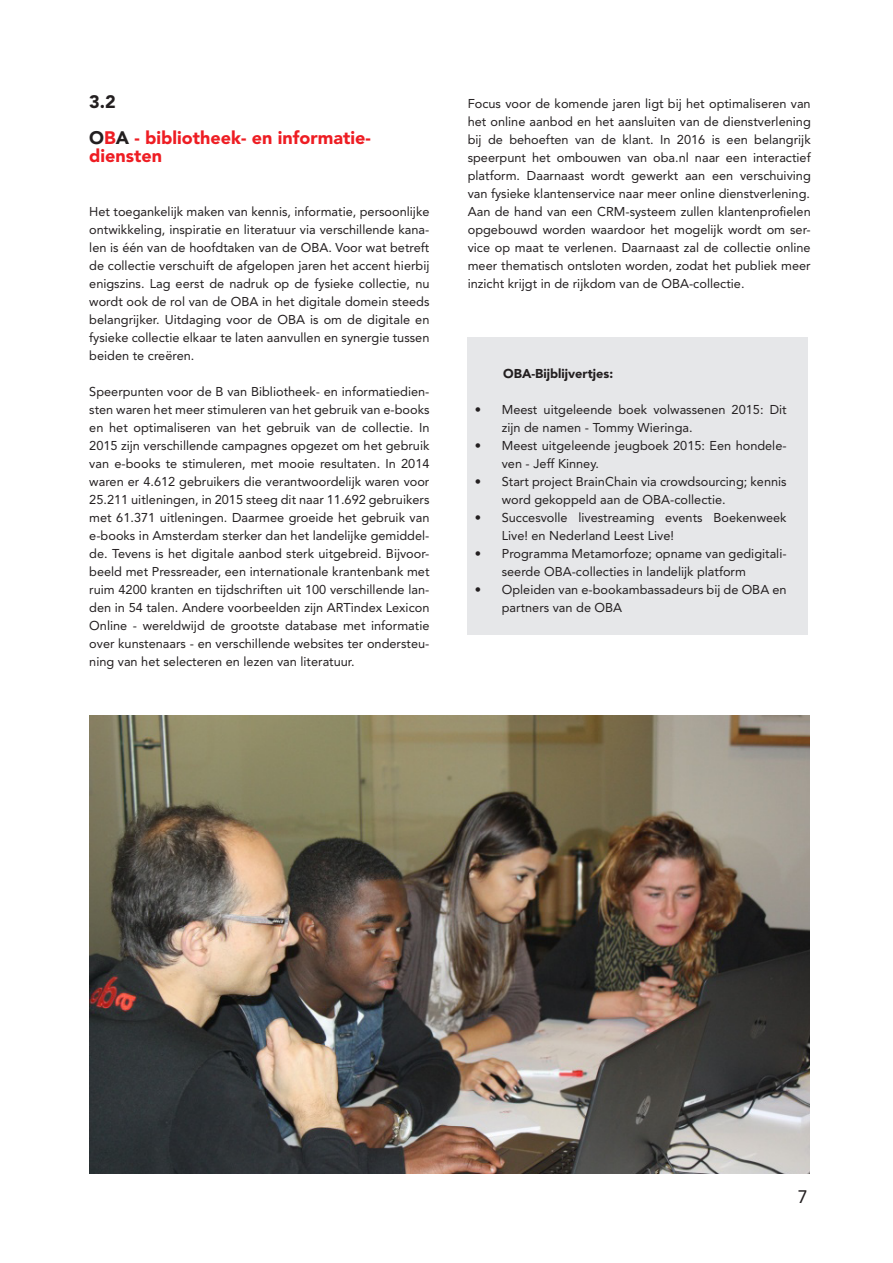
<style>
.page{position:relative;width:893px;height:1263px;background:#fff}
.page>*{position:absolute;margin:0;border:0;box-sizing:border-box;transform-origin:0 0}
.t1{font:900 18px "Avenir LT Std";color:#ee1d23}
.t2{font:900 18px "Avenir LT Std";color:#231f20}
.t3{font:18px "Avenir LT Std";color:#231f20}
.t4{font:12.75px/18px "Avenir LT Std";color:#231f20}
.t5{font:900 12.75px "Avenir LT Std";color:#231f20}
.s1{color:#231f20}
</style>
<div class="page">
<div style="left:468px;top:337px;width:340px;height:298px;background:#e6e7e9"></div>
<img style="left:90px;top:715px;width:719px;height:458px">
<p class="t2" style="left:89px;top:91px;width:28px">3.2</p>
<p class="t1" style="left:89px;top:127px;width:283px"><span class="s1">O</span>B<span class="s1">A</span> - bibliotheek- en informatie-</p>
<p class="t1" style="left:89px;top:145px;width:75px">diensten</p>
<p class="t4" style="left:89px;top:203px;width:342px;text-align:justify">Het toegankelijk maken van kennis, informatie, persoonlijke ontwikkeling, inspiratie en literatuur via verschillende kana&shy;len is één van de hoofdtaken van de OBA. Voor wat betreft de collectie verschuift de afgelopen jaren het accent hierbij enigszins. Lag eerst de nadruk op de fysieke collectie, nu wordt ook de rol van de OBA in het digitale domein steeds belangrijker. Uitdaging voor de OBA is om de digitale en fysieke collectie elkaar te laten aanvullen en synergie tussen beiden te creëren.</p>
<p class="t4" style="left:89px;top:383px;width:342px;text-align:justify">Speerpunten voor de B van Bibliotheek- en informatiedien&shy;sten waren het meer stimuleren van het gebruik van e-books en het optimaliseren van het gebruik van de collectie. In 2015 zijn verschillende campagnes opgezet om het gebruik van e-books te stimuleren, met mooie resultaten. In 2014 waren er 4.612 gebruikers die verantwoordelijk waren voor 25.211 uitleningen, in 2015 steeg dit naar 11.692 gebruikers met 61.371 uitleningen. Daarmee groeide het gebruik van e-books in Amsterdam sterker dan het landelijke gemiddel&shy;de. Tevens is het digitale aanbod sterk uitgebreid. Bijvoor&shy;beeld met Pressreader, een internationale krantenbank met ruim 4200 kranten en tijdschriften uit 100 verschillende lan&shy;den in 54 talen. Andere voorbeelden zijn ARTindex Lexicon Online - wereldwijd de grootste database met informatie over kunstenaars - en verschillende websites ter ondersteu&shy;ning van het selecteren en lezen van literatuur.</p>
<p class="t4" style="left:468px;top:95px;width:345px;text-align:justify">Focus voor de komende jaren ligt bij het optimaliseren van het online aanbod en het aansluiten van de dienstverlening bij de behoeften van de klant. In 2016 is een belangrijk speerpunt het ombouwen van oba.nl naar een interactief platform. Daarnaast wordt gewerkt aan een verschuiving van fysieke klantenservice naar meer online dienstverlening.</p>
<p class="t4" style="left:468px;top:203px;width:345px;text-align:justify">Aan de hand van een CRM-systeem zullen klantenprofielen opgebouwd worden waardoor het mogelijk wordt om ser&shy;vice op maat te verlenen. Daarnaast zal de collectie online meer thematisch ontsloten worden, zodat het publiek meer inzicht krijgt in de rijkdom van de OBA-collectie.</p>
<p class="t5" style="left:503px;top:366px;width:112px">OBA-Bijblijvertjes:</p>
<p class="t4" style="left:502px;top:401px;width:286px;text-indent:-27px">• Meest uitgeleende boek volwassenen 2015: Dit zijn de namen - Tommy Wieringa.</p>
<p class="t4" style="left:502px;top:437px;width:286px;text-indent:-27px">• Meest uitgeleende jeugboek 2015: Een hondele&shy;ven - Jeff Kinney.</p>
<p class="t4" style="left:502px;top:473px;width:286px;text-indent:-27px">• Start project BrainChain via crowdsourcing; kennis word gekoppeld aan de OBA-collectie.</p>
<p class="t4" style="left:502px;top:509px;width:286px;text-indent:-27px">• Succesvolle livestreaming events Boekenweek<br>Live! en Nederland Leest Live!</p>
<p class="t4" style="left:502px;top:545px;width:286px;text-indent:-27px">• Programma Metamorfoze; opname van gedigitali&shy;seerde OBA-collecties in landelijk platform</p>
<p class="t4" style="left:502px;top:581px;width:286px;text-indent:-27px">• Opleiden van e-bookambassadeurs bij de OBA en partners van de OBA</p>
<p class="t3" style="left:798px;top:1186px;width:12px">7</p>
</div>
